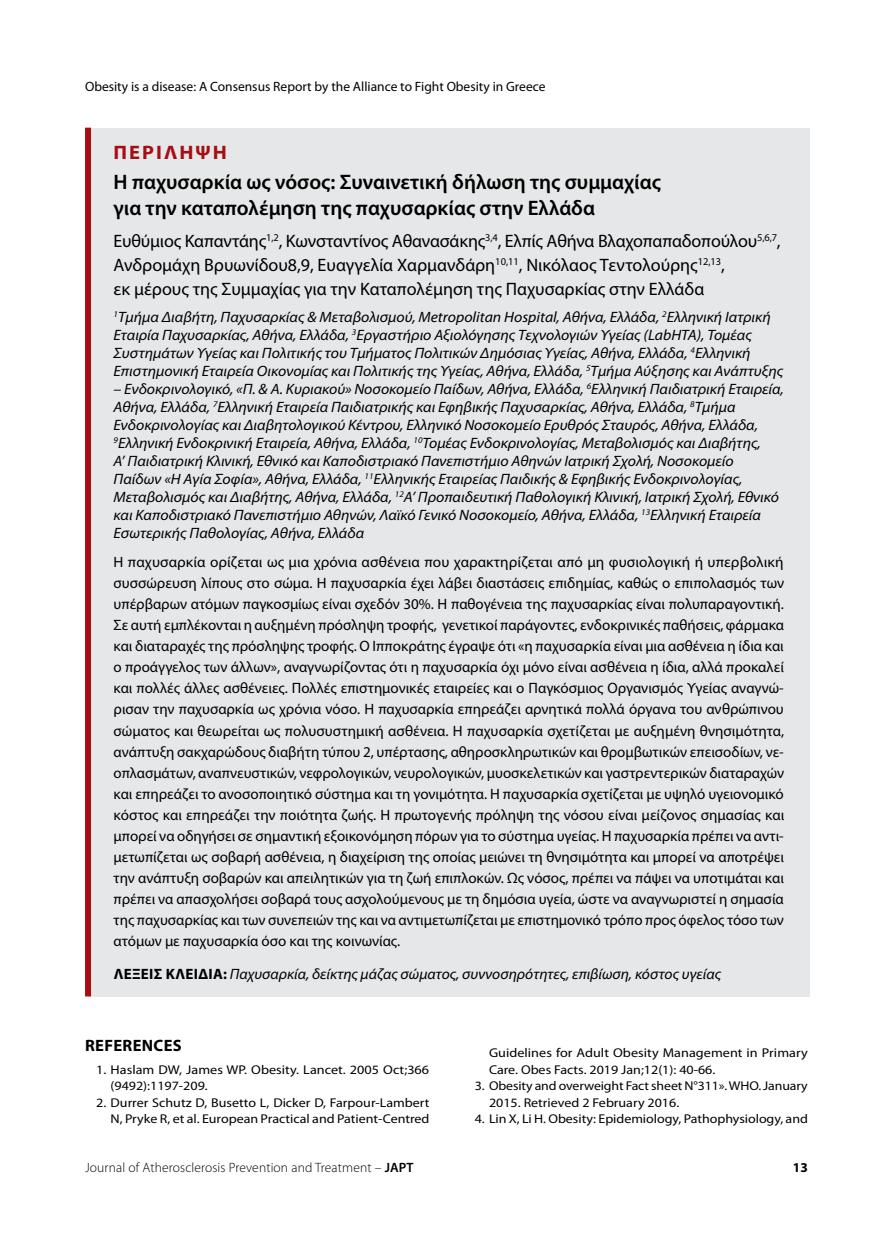
<style>
.page{position:relative;width:893px;height:1234px;background:#fff}
.page>*{position:absolute;margin:0;border:0;box-sizing:border-box;transform-origin:0 0}
.t1{font:600 21px/25.5px "Myriad Pro";color:#000}
.t2{font:700 19.5px "Myriad Pro";letter-spacing:.1em;color:#a70e13;scale:1.05 1}
.t3{font:18px/24px "Myriad Pro";color:#000}
.t4{font:700 16.5px "Myriad Pro";letter-spacing:.02em;color:#000}
.t5{font:15px/21px "Myriad Pro";color:#000;text-align:justify}
.t6{font:italic 15px/18px "Myriad Pro";color:#000;scale:1.05 1}
.t7{font:italic 15px "Myriad Pro";color:#000}
.t8{font:13.5px "Myriad Pro";color:#000}
.t9{font:300 13.5px "Myriad Pro";letter-spacing:.01em;color:#000}
.t10{font:700 13.5px "Myriad Pro";color:#000}
.t11{font:12.75px/16.5px "Myriad Pro";color:#000;scale:1.1 1}
.t12{font:12.75px/16.5px "Myriad Pro";color:#000;scale:1.11 1}
.s1{font-weight:700;font-style:normal}
.s2{font-weight:600}
</style>
<div class="page">
<div style="left:88px;top:128px;width:721px;height:868px;background:#e6e7e8"></div>
<div style="left:85px;top:128px;width:6px;height:868px;background:#a70e13"></div>
<p class="t8" style="left:85px;top:78px;width:462px">Obesity is a disease: A Consensus Report by the Alliance to Fight Obesity in Greece</p>
<h2 class="t2" style="left:114px;top:140px;width:109px">ΠΕΡΙΛΗΨΗ</h2>
<h1 class="t1" style="left:114px;top:169px;width:549px">Η παχυσαρκία ως νόσος: Συναινετική δήλωση της συμμαχίας για την καταπολέμηση της παχυσαρκίας στην Ελλάδα</h1>
<p class="t3" style="left:114px;top:229px;width:669px">Ευθύμιος Καπαντάης<sup>1,2</sup>, Κωνσταντίνος Αθανασάκης<sup>3,4</sup>, Ελπίς Αθήνα Βλαχοπαπαδοπούλου<sup>5,6,7</sup>,<br>Ανδρομάχη Βρυωνίδου8,9, Ευαγγελία Χαρμανδάρη<sup>10,11</sup>, Νικόλαος Τεντολούρης<sup>12,13</sup>,<br>εκ μέρους της Συμμαχίας για την Καταπολέμηση της Παχυσαρκίας στην Ελλάδα</p>
<p class="t6" style="left:114px;top:307px;width:639px"><sup>1</sup>Τμήμα Διαβήτη, Παχυσαρκίας &amp; Μεταβολισμού, Metropolitan Hospital, Αθήνα, Ελλάδα, <sup>2</sup>Ελληνική Ιατρική Εταιρία Παχυσαρκίας, Αθήνα, Ελλάδα, <sup>3</sup>Εργαστήριο Αξιολόγησης Τεχνολογιών Υγείας (LabHTA), Τομέας Συστημάτων Υγείας και Πολιτικής του Τμήματος Πολιτικών Δημόσιας Υγείας, Αθήνα, Ελλάδα, <sup>4</sup>Ελληνική Επιστημονική Εταιρεία Οικονομίας και Πολιτικής της Υγείας, Αθήνα, Ελλάδα, <sup>5</sup>Τμήμα Αύξησης και Ανάπτυξης</p>
<p class="t6" style="left:114px;top:379px;width:640px">– Ενδοκρινολογικό, «Π. &amp; Α. Κυριακού» Νοσοκομείο Παίδων, Αθήνα, Ελλάδα, <sup>6</sup>Ελληνική Παιδιατρική Εταιρεία, Αθήνα, Ελλάδα, <sup>7</sup>Ελληνική Εταιρεία Παιδιατρικής και Εφηβικής Παχυσαρκίας, Αθήνα, Ελλάδα, <sup>8</sup>Τμήμα Ενδοκρινολογίας και Διαβητολογικού Κέντρου, Ελληνικό Νοσοκομείο Ερυθρός Σταυρός, Αθήνα, Ελλάδα, <sup>9</sup>Ελληνική Ενδοκρινική Εταιρεία, Αθήνα, Ελλάδα, <sup>10</sup>Τομέας Ενδοκρινολογίας, Μεταβολισμός και Διαβήτης,<br>Α’ Παιδιατρική Κλινική, Εθνικό και Καποδιστριακό Πανεπιστήμιο Αθηνών Ιατρική Σχολή, Νοσοκομείο Παίδων «Η Αγία Σοφία», Αθήνα, Ελλάδα, <sup>11</sup>Ελληνικής Εταιρείας Παιδικής &amp; Εφηβικής Ενδοκρινολογίας, Μεταβολισμός και Διαβήτης, Αθήνα, Ελλάδα, <sup>12</sup>Α’ Προπαιδευτική Παθολογική Κλινική, Ιατρική Σχολή, Εθνικό και Καποδιστριακό Πανεπιστήμιο Αθηνών, Λαϊκό Γενικό Νοσοκομείο, Αθήνα, Ελλάδα, <sup>13</sup>Ελληνική Εταιρεία Εσωτερικής Παθολογίας, Αθήνα, Ελλάδα</p>
<p class="t5" style="left:114px;top:551px;width:672px">Η παχυσαρκία ορίζεται ως μια χρόνια ασθένεια που χαρακτηρίζεται από μη φυσιολογική ή υπερβολική συσσώρευση λίπους στο σώμα. Η παχυσαρκία έχει λάβει διαστάσεις επιδημίας, καθώς ο επιπολασμός των υπέρβαρων ατόμων παγκοσμίως είναι σχεδόν 30%. Η παθογένεια της παχυσαρκίας είναι πολυπαραγοντική.<br>Σε αυτή εμπλέκονται η αυξημένη πρόσληψη τροφής, γενετικοί παράγοντες, ενδοκρινικές παθήσεις, φάρμακα και διαταραχές της πρόσληψης τροφής. Ο Ιπποκράτης έγραψε ότι «η παχυσαρκία είναι μια ασθένεια η ίδια και ο προάγγελος των άλλων», αναγνωρίζοντας ότι η παχυσαρκία όχι μόνο είναι ασθένεια η ίδια, αλλά προκαλεί και πολλές άλλες ασθένειες. Πολλές επιστημονικές εταιρείες και ο Παγκόσμιος Οργανισμός Υγείας αναγνώ&shy;ρισαν την παχυσαρκία ως χρόνια νόσο. Η παχυσαρκία επηρεάζει αρνητικά πολλά όργανα του ανθρώπινου σώματος και θεωρείται ως πολυσυστημική ασθένεια. Η παχυσαρκία σχετίζεται με αυξημένη θνησιμότητα, ανάπτυξη σακχαρώδους διαβήτη τύπου 2, υπέρτασης, αθηροσκληρωτικών και θρομβωτικών επεισοδίων, νε&shy;οπλασμάτων, αναπνευστικών, νεφρολογικών, νευρολογικών, μυοσκελετικών και γαστρεντερικών διαταραχών και επηρεάζει το ανοσοποιητικό σύστημα και τη γονιμότητα. Η παχυσαρκία σχετίζεται με υψηλό υγειονομικό κόστος και επηρεάζει την ποιότητα ζωής. Η πρωτογενής πρόληψη της νόσου είναι μείζονος σημασίας και μπορεί να οδηγήσει σε σημαντική εξοικονόμηση πόρων για το σύστημα υγείας. Η παχυσαρκία πρέπει να αντι&shy;μετωπίζεται ως σοβαρή ασθένεια, η διαχείριση της οποίας μειώνει τη θνησιμότητα και μπορεί να αποτρέψει την ανάπτυξη σοβαρών και απειλητικών για τη ζωή επιπλοκών. Ως νόσος, πρέπει να πάψει να υποτιμάται και πρέπει να απασχολήσει σοβαρά τους ασχολούμενους με τη δημόσια υγεία, ώστε να αναγνωριστεί η σημασία της παχυσαρκίας και των συνεπειών της και να αντιμετωπίζεται με επιστημονικό τρόπο προς όφελος τόσο των ατόμων με παχυσαρκία όσο και της κοινωνίας.</p>
<p class="t7" style="left:114px;top:964px;width:609px"><span class="s1">ΛΈΞΕΙ Σ ΚΛΕΙ ΔΙΆ:</span> Παχυσαρκία, δείκτης μάζας σώματος, συννοσηρότητες, επιβίωση, κόστος υγείας</p>
<p class="t4" style="left:85px;top:1034px;width:98px">REFERENCES</p>
<p class="t11" style="left:111px;top:1060px;width:291px;text-indent:-14px">1. Haslam DW, James WP. Obesity. Lancet. 2005 Oct;366 (9492):1197-209.</p>
<p class="t11" style="left:96px;top:1093px;width:304px;text-align:right">2. Durrer Schutz D, Busetto L, Dicker D, Farpour-Lambert<br>N, Pryke R, et al. European Practical and Patient-Centred</p>
<p class="t12" style="left:489px;top:1044px;width:289px">Guidelines for Adult Obesity Management in Primary<br>Care. Obes Facts. 2019 Jan;12(1): 40-66.</p>
<p class="t11" style="left:489px;top:1077px;width:291px;text-indent:-14px">3. Obesity and overweight Fact sheet N°311». WHO. January<br>2015. Retrieved 2 February 2016.</p>
<p class="t11" style="left:475px;top:1110px;width:304px">4. Lin X, Li H. Obesity: Epidemiology, Pathophysiology, and</p>
<p class="t9" style="left:85px;top:1158px;width:330px">Journal of Atherosclerosis Prevention and Treatment – <span class="s2">JAPT</span></p>
<p class="t10" style="left:793px;top:1158px;width:16px">13</p>
</div>
